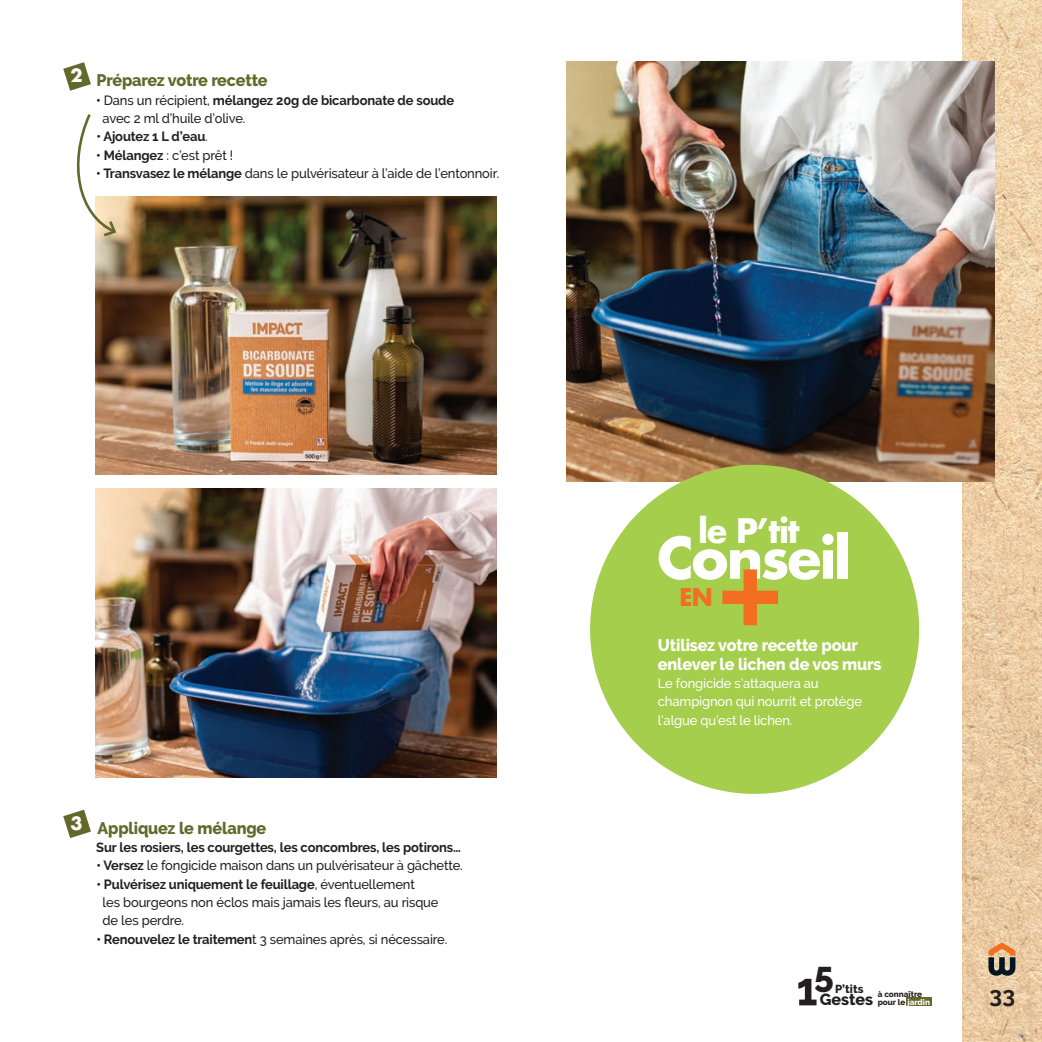
<style>
.page{position:relative;width:1042px;height:1042px;background:#fff}
.page>*{position:absolute;margin:0;border:0;box-sizing:border-box;transform-origin:0 0}
.t1{font:700 103.95px "Futura";color:#f36e21}
.t2{font:700 55.65px "Futura";letter-spacing:-.05em;color:#fff}
.t3{font:800 35.35px "Raleway";color:#231f20}
.t4{font:700 32.9px "Futura";color:#fff}
.t5{font:700 23.8px "Futura";color:#f36e21}
.t6{font:700 22.75px "Raleway";color:#231f20}
.t7{font:700 17.85px "Futura";color:#fff}
.t8{font:800 16.62px/18.4px "Raleway";letter-spacing:-.01em;color:#fff}
.t9{font:800 16.62px "Raleway";letter-spacing:-.01em;color:#63692b}
.t10{font:800 16.1px "Raleway";color:#231f20}
.t11{font:500 13.3px/18.4px "Raleway";letter-spacing:-.01em;color:#231f20}
.t12{font:500 13.3px/18.4px "Raleway";letter-spacing:-.01em;color:#fff}
.t13{font:700 13.3px "Raleway";letter-spacing:-.01em;color:#231f20}
.t14{font:800 11.55px "Raleway";color:#231f20}
.t15{font:800 8.05px/7.9px "Raleway";color:#231f20}
.s1{font-weight:700}
.s2{font-weight:500}
.s3{color:#fff}
</style>
<div class="page">
<img style="left:962px;top:0;width:80px;height:1042px">
<svg style="left:988px;top:942px;width:27px;height:33px"></svg>
<img style="left:95px;top:197px;width:401px;height:277px">
<img style="left:95px;top:489px;width:401px;height:289px">
<img style="left:567px;top:62px;width:428px;height:419px">
<svg style="left:63px;top:62px;width:28px;height:29px"></svg>
<svg style="left:63px;top:809px;width:28px;height:29px"></svg>
<svg style="left:76px;top:114px;width:42px;height:124px"></svg>
<div style="left:590px;top:465px;width:329px;height:329px;background:#a4ce4c;border-radius:50%"></div>
<div style="left:906px;top:998px;width:26px;height:8px;background:#63692b"></div>
<svg style="left:798px;top:979px;width:18px;height:26px"></svg>
<p class="t7" style="left:71px;top:63px;width:14px">2</p>
<p class="t9" style="left:97px;top:71px;width:173px">Préparez votre recette</p>
<p class="t11" style="left:103px;top:91px;width:353px;text-indent:-6px"><span class="s1">•</span> Dans un récipient, <span class="s1">mélangez 20g de bicarbonate de soude </span>avec 2 ml d’huile d’olive.</p>
<p class="t13" style="left:96px;top:129px;width:113px">• Ajoutez 1 L d’eau<span class="s2">.</span></p>
<p class="t11" style="left:96px;top:146px;width:138px"><span class="s1">• Mélangez</span> : c’est prêt !</p>
<p class="t11" style="left:96px;top:164px;width:404px"><span class="s1">• Transvasez le mélange</span> dans le pulvérisateur à l’aide de l’entonnoir.</p>
<p class="t7" style="left:71px;top:810px;width:14px">3</p>
<p class="t9" style="left:97px;top:818px;width:170px">Appliquez le mélange</p>
<p class="t13" style="left:96px;top:840px;width:366px">Sur les rosiers, les courgettes, les concombres, les potirons…</p>
<p class="t11" style="left:96px;top:856px;width:368px"><span class="s1">• Versez</span> le fongicide maison dans un pulvérisateur à gâchette.</p>
<p class="t11" style="left:103px;top:875px;width:337px;text-indent:-6px"><span class="s1">• Pulvérisez uniquement le feuillage</span>, éventuellement<br>les bourgeons non éclos mais jamais les fleurs, au risque de les perdre.</p>
<p class="t11" style="left:96px;top:930px;width:352px"><span class="s1">• Renouvelez le traitemen</span>t 3 semaines après, si nécessaire.</p>
<p class="t4" style="left:698px;top:506px;width:103px">le P’tit</p>
<p class="t2" style="left:656px;top:517px;width:196px">Conseil</p>
<p class="t1" style="left:715px;top:522px;width:72px">+</p>
<p class="t5" style="left:679px;top:580px;width:36px">EN</p>
<p class="t8" style="left:658px;top:636px;width:225px">Utilisez votre recette pour enlever le lichen de vos murs</p>
<p class="t12" style="left:658px;top:674px;width:206px">Le fongicide s’attaquera au champignon qui nourrit et protège l’algue qu’est le lichen.</p>
<p class="t3" style="left:814px;top:954px;width:21px">5</p>
<p class="t14" style="left:835px;top:982px;width:30px">P’tits</p>
<p class="t10" style="left:820px;top:990px;width:55px">Gestes</p>
<p class="t15" style="left:877px;top:990px;width:54px">à connaître pour le <span class="s3">jardin</span></p>
<h3 class="t6" style="left:989px;top:982px;width:27px">33</h3>
</div>
